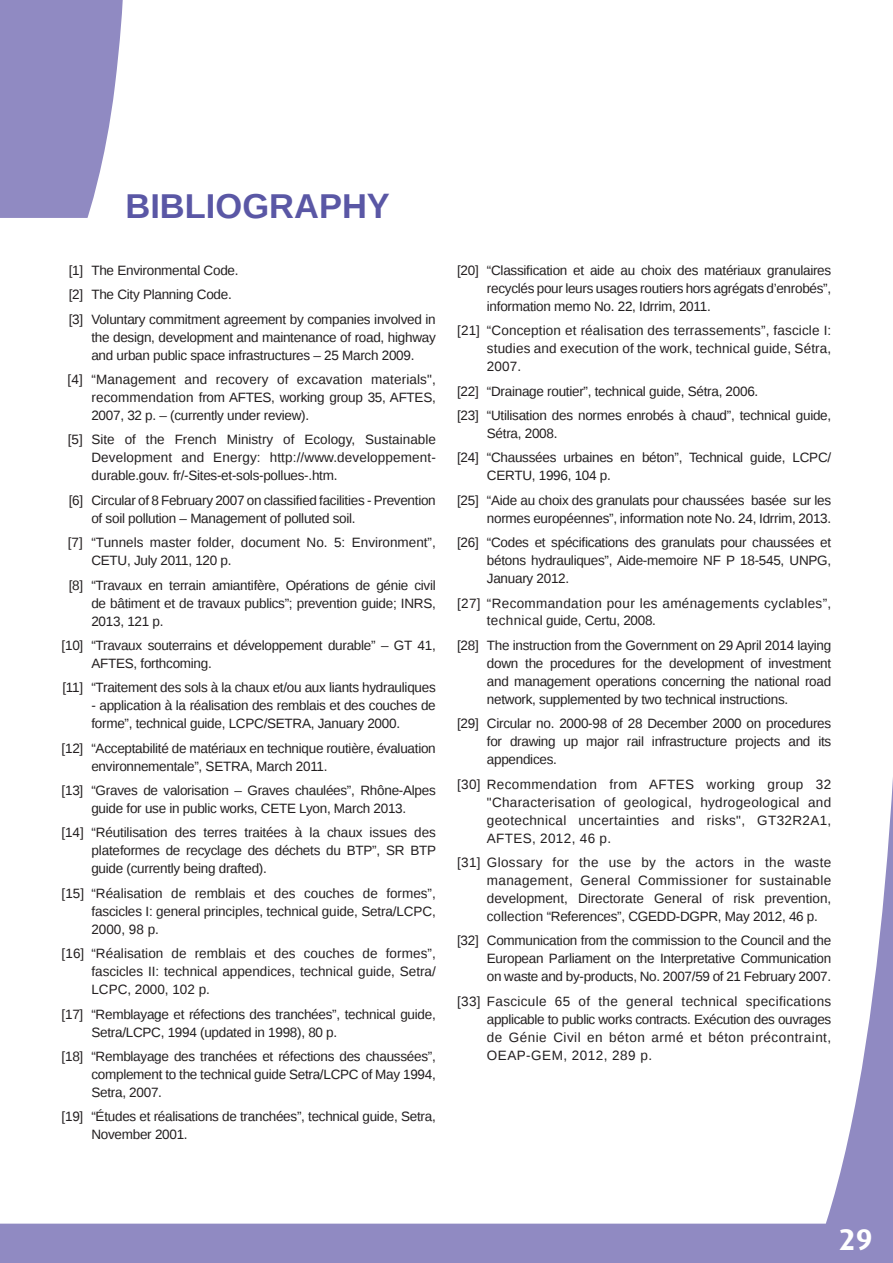
<style>
.page{position:relative;width:893px;height:1263px;background:#908ac2}
.page>*{position:absolute;margin:0;border:0;box-sizing:border-box;transform-origin:0 0}
.t1{font:700 34.5px "Liberation Sans";color:#5a57a5}
.t2{font:700 30px "Dax OT";color:#fff}
.t3{font:13.5px/18px "Liberation Sans";letter-spacing:-.02em;color:#231f20;text-align:justify}
.t4{font:13.5px/18px "Liberation Sans";letter-spacing:.025em;color:#231f20}
.t5{font:13.5px/18px "Liberation Sans";color:#231f20}
</style>
<div class="page">
<div style="left:0;top:0;width:893px;height:1223px;background:#fff"></div>
<svg style="left:0;top:0;width:124px;height:218px"></svg>
<h1 class="t1" style="left:125px;top:182px;width:266px">BIBLIOGRAPHY</h1>
<p class="t3" style="left:69px;top:259px;width:369px;line-height:24.5px;text-align:left">[1] The Environmental Code.<br>[2] The City Planning Code.<br>[3] Voluntary commitment agreement by companies involved in</p>
<p class="t3" style="left:91px;top:329px;width:346px">the design, development and maintenance of road, highway and urban public space infrastructures – 25 March 2009.</p>
<p class="t3" style="left:91px;top:371px;width:346px;text-indent:-24px">[4] “Management and recovery of excavation materials", recommendation from AFTES, working group 35, AFTES, 2007, 32 p. – (currently under review).</p>
<p class="t3" style="left:91px;top:431px;width:346px;text-indent:-24px">[5] Site of the French Ministry of Ecology, Sustainable Development and Energy: http://www.developpement&shy;durable.gouv. fr/-Sites-et-sols-pollues-.htm.</p>
<p class="t3" style="left:91px;top:492px;width:346px;text-indent:-23px">[6] Circular of 8 February 2007 on classified facilities - Prevention of soil pollution – Management of polluted soil.</p>
<p class="t5" style="left:91px;top:534px;width:346px;text-indent:-24px">[7] “Tunnels master folder, document No. 5: Environment”,<br>CETU, July 2011, 120 p.</p>
<p class="t3" style="left:91px;top:576px;width:346px;text-indent:-23px">[8] “Travaux en terrain amiantifère, Opérations de génie civil de bâtiment et de travaux publics”; prevention guide; INRS, 2013, 121 p.</p>
<p class="t3" style="left:91px;top:637px;width:346px;text-indent:-30px">[10] “Travaux souterrains et développement durable” – GT 41,<br>AFTES, forthcoming.</p>
<p class="t3" style="left:62px;top:679px;width:375px">[11] “Traitement des sols à la chaux et/ou aux liants hydrauliques</p>
<p class="t3" style="left:91px;top:697px;width:346px">- application à la réalisation des remblais et des couches de forme”, technical guide, LCPC/SETRA, January 2000.</p>
<p class="t3" style="left:91px;top:740px;width:346px;text-indent:-30px">[12] “Acceptabilité de matériaux en technique routière, évaluation environnementale”, SETRA, March 2011.</p>
<p class="t3" style="left:62px;top:782px;width:376px;text-align:center">[13] “Graves de valorisation – Graves chaulées”, Rhône-Alpes guide for use in public works, CETE Lyon, March 2013.</p>
<p class="t3" style="left:91px;top:824px;width:346px;text-indent:-30px">[14] “Réutilisation des terres traitées à la chaux issues des plateformes de recyclage des déchets du BTP”, SR BTP guide (currently being drafted).</p>
<p class="t3" style="left:91px;top:885px;width:346px;text-indent:-30px">[15] “Réalisation de remblais et des couches de formes”, fascicles I: general principles, technical guide, Setra/LCPC, 2000, 98 p.</p>
<p class="t3" style="left:91px;top:945px;width:346px;text-indent:-30px">[16] “Réalisation de remblais et des couches de formes”, fascicles II: technical appendices, technical guide, Setra/ LCPC, 2000, 102 p.</p>
<p class="t3" style="left:91px;top:1005px;width:346px;text-indent:-30px">[17] “Remblayage et réfections des tranchées”, technical guide,<br>Setra/LCPC, 1994 (updated in 1998), 80 p.</p>
<p class="t3" style="left:91px;top:1048px;width:346px;text-indent:-30px">[18] “Remblayage des tranchées et réfections des chaussées”, complement to the technical guide Setra/LCPC of May 1994, Setra, 2007.</p>
<p class="t3" style="left:91px;top:1108px;width:346px;text-indent:-30px">[19] “Études et réalisations de tranchées”, technical guide, Setra,<br>November 2001.</p>
<p class="t3" style="left:487px;top:262px;width:346px;text-indent:-30px">[20] “Classification et aide au choix des matériaux granulaires recyclés pour leurs usages routiers hors agrégats d’enrobés”, information memo No. 22, Idrrim, 2011.</p>
<p class="t3" style="left:487px;top:322px;width:346px;text-indent:-30px">[21] “Conception et réalisation des terrassements”, fascicle I: studies and execution of the work, technical guide, Sétra, 2007.</p>
<p class="t3" style="left:457px;top:379px;width:376px;line-height:24.5px">[22] “Drainage routier”, technical guide, Sétra, 2006.<br>[23] “Utilisation des normes enrobés à chaud”, technical guide,</p>
<p class="t3" style="left:457px;top:422px;width:376px;line-height:24.5px;text-indent:30px">Sétra, 2008.<br>[24] “Chaussées urbaines en béton”, Technical guide, LCPC/</p>
<p class="t3" style="left:457px;top:464px;width:376px;line-height:24.5px;text-indent:30px">CERTU, 1996, 104 p.<br>[25] “Aide au choix des granulats pour chaussées basée sur les</p>
<p class="t3" style="left:457px;top:506px;width:376px;line-height:24.5px;text-align:right">normes européennes”, information note No. 24, Idrrim, 2013.<br>[26] “Codes et spécifications des granulats pour chaussées et</p>
<p class="t3" style="left:487px;top:552px;width:346px">bétons hydrauliques”, Aide-memoire NF P 18-545, UNPG,<br>January 2012.</p>
<p class="t4" style="left:487px;top:594px;width:346px;text-indent:-30px">[27] “Recommandation pour les aménagements cyclables”, technical guide, Certu, 2008.</p>
<p class="t3" style="left:487px;top:637px;width:346px;text-indent:-30px">[28] The instruction from the Government on 29 April 2014 laying down the procedures for the development of investment and management operations concerning the national road network, supplemented by two technical instructions.</p>
<p class="t3" style="left:487px;top:715px;width:346px;text-indent:-30px">[29] Circular no. 2000-98 of 28 December 2000 on procedures for drawing up major rail infrastructure projects and its appendices.</p>
<p class="t3" style="left:487px;top:775px;width:346px;text-indent:-30px">[30] Recommendation from AFTES working group 32 "Characterisation of geological, hydrogeological and geotechnical uncertainties and risks", GT32R2A1, AFTES, 2012, 46 p.</p>
<p class="t3" style="left:487px;top:854px;width:346px;text-indent:-30px">[31] Glossary for the use by the actors in the waste management, General Commissioner for sustainable development, Directorate General of risk prevention, collection “References”, CGEDD-DGPR, May 2012, 46 p.</p>
<p class="t3" style="left:487px;top:932px;width:346px;text-indent:-30px">[32] Communication from the commission to the Council and the European Parliament on the Interpretative Communication on waste and by-products, No. 2007/59 of 21 February 2007.</p>
<p class="t3" style="left:487px;top:993px;width:346px;text-indent:-30px">[33] Fascicule 65 of the general technical specifications applicable to public works contracts. Exécution des ouvrages de Génie Civil en béton armé et béton précontraint, OEAP-GEM, 2012, 289 p.</p>
<h2 class="t2" style="left:839px;top:1222px;width:35px">29</h2>
</div>
